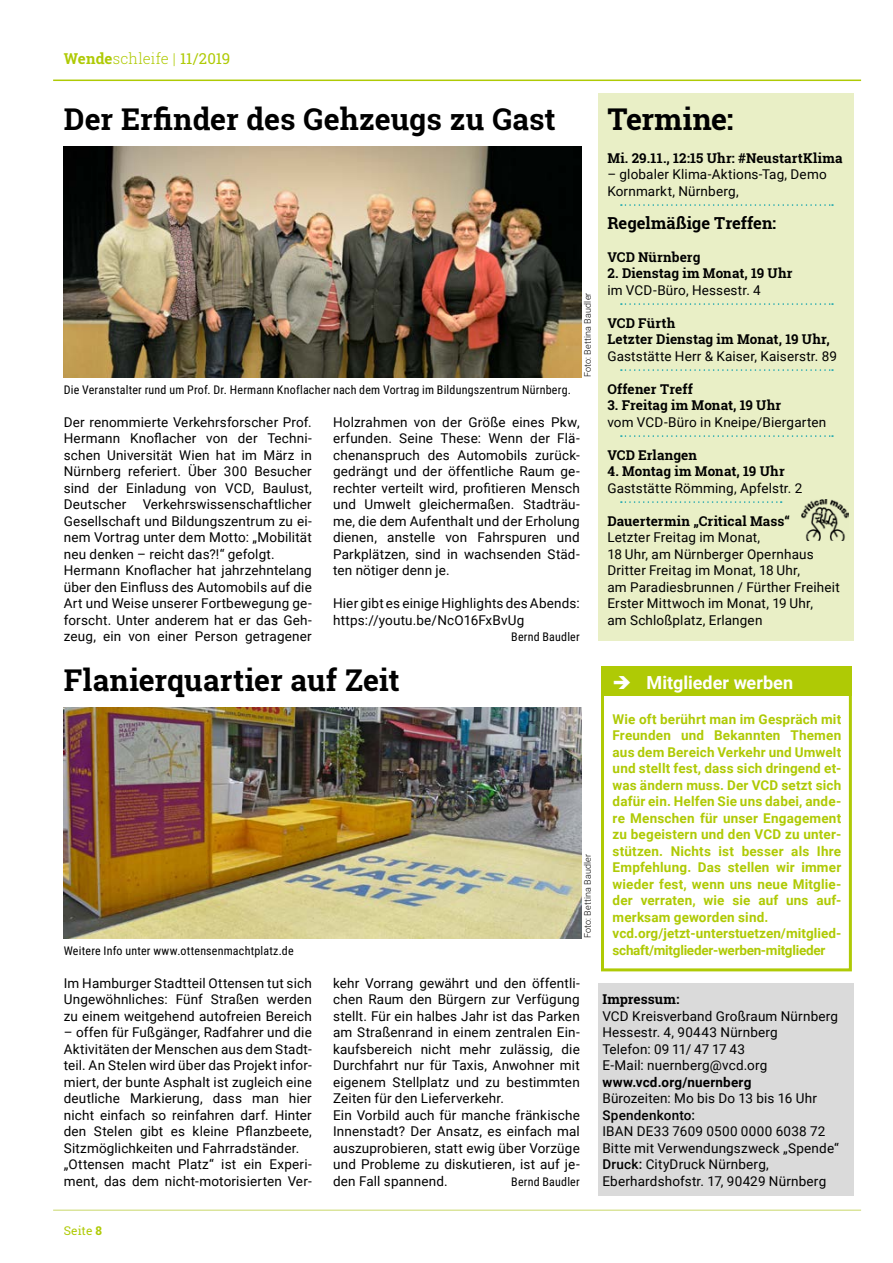
<style>
.page{position:relative;width:893px;height:1263px;background:#fff}
.page>*{position:absolute;margin:0;border:0;box-sizing:border-box;transform-origin:0 0}
.t1{font:700 30px "Roboto Slab";color:#000}
.t2{font:700 18px "Roboto";color:#fff}
.t3{font:700 16.5px "Roboto Slab";color:#000}
.t4{font:300 15px "Roboto Slab";letter-spacing:.01em;color:#afca05}
.t5{font:13.5px/16.5px "Roboto";letter-spacing:.01em;color:#000}
.t6{font:700 13.5px/16.5px "Roboto";letter-spacing:.01em;color:#afca05}
.t7{font:700 13.5px/16.5px "Roboto Slab";letter-spacing:.005em;color:#000}
.t8{font:700 13.5px "Roboto";letter-spacing:.015em;color:#000}
.t9{font:500 13.5px "Roboto";letter-spacing:.015em;color:#000}
.t10{font:12px "Roboto Condensed";letter-spacing:.02em;color:#000}
.t11{font:12px "Roboto Slab";color:#afca05}
.t12{font:300 9px "Roboto";letter-spacing:.02em;color:#000}
.s1{font-weight:700}
.s2{font-weight:400}
.s3{font-weight:500}
</style>
<div class="page">
<hr style="left:53px;top:1209px;width:808px;height:2px;background:#dae49b">
<hr style="left:53px;top:80px;width:808px;height:1px;background:#afca05">
<div style="left:599px;top:94px;width:255px;height:547px;background:#e9efc6"></div>
<svg style="left:621px;top:204px;width:212px;height:2px"></svg>
<svg style="left:621px;top:303px;width:212px;height:2px"></svg>
<svg style="left:621px;top:369px;width:212px;height:2px"></svg>
<svg style="left:621px;top:435px;width:212px;height:2px"></svg>
<svg style="left:621px;top:501px;width:161px;height:2px"></svg>
<div style="left:599px;top:983px;width:255px;height:213px;background:#dadada"></div>
<img style="left:801px;top:500px;width:48px;height:40px">
<img style="left:64px;top:146px;width:517px;height:231px">
<img style="left:64px;top:707px;width:517px;height:231px">
<div style="left:601px;top:690px;width:251px;height:281px;background:#fff;border:3px solid #afca05"></div>
<div style="left:601px;top:666px;width:251px;height:30px;background:#afca05"></div>
<p class="t4" style="left:64px;top:48px;width:168px"><span class="s1">Wende</span>schleife | <span class="s2">11/2019</span></p>
<h1 class="t1" style="left:64px;top:98px;width:493px">Der Erfinder des Gehzeugs zu Gast</h1>
<p class="t10" style="left:64px;top:381px;width:509px">Die Veranstalter rund um Prof. Dr. Hermann Knoflacher nach dem Vortrag im Bildungszentrum Nürnberg.</p>
<p class="t12" style="left:581px;top:377px;width:86px;rotate:-90deg">Foto: Bettina Baudler</p>
<p class="t5" style="left:64px;top:413px;width:250px">Der renommierte Verkehrsforscher Prof.<br>Hermann Knoflacher von der Techni&shy;schen Universität Wien hat im März in Nürnberg referiert. Über 300 Besucher sind der Einladung von VCD, Baulust, Deutscher Verkehrswissenschaftlicher Gesellschaft und Bildungszentrum zu ei&shy;nem Vortrag unter dem Motto: „Mobilität neu denken – reicht das?!“ gefolgt.<br>Hermann Knoflacher hat jahrzehntelang über den Einfluss des Automobils auf die Art und Weise unserer Fortbewegung ge&shy;forscht. Unter anderem hat er das Geh&shy;zeug, ein von einer Person getragener</p>
<p class="t5" style="left:333px;top:413px;width:248px;text-align:justify">Holzrahmen von der Größe eines Pkw, erfunden. Seine These: Wenn der Flä&shy;chenanspruch des Automobils zurück&shy;gedrängt und der öffentliche Raum ge&shy;rechter verteilt wird, profitieren Mensch und Umwelt gleichermaßen. Stadträu&shy;me, die dem Aufenthalt und der Erholung dienen, anstelle von Fahrspuren und Parkplätzen, sind in wachsenden Städ&shy;ten nötiger denn je.</p>
<p class="t5" style="left:333px;top:595px;width:248px">Hier gibt es einige Highlights des Abends: https://youtu.be/NcO16FxBvUg</p>
<p class="t10" style="left:511px;top:629px;width:70px">Bernd Baudler</p>
<h1 class="t1" style="left:64px;top:659px;width:337px">Flanierquartier auf Zeit</h1>
<p class="t10" style="left:64px;top:942px;width:231px">Weitere Info unter www.ottensenmachtplatz.de</p>
<p class="t12" style="left:581px;top:938px;width:86px;rotate:-90deg">Foto: Bettina Baudler</p>
<p class="t5" style="left:64px;top:974px;width:250px;text-align:justify">Im Hamburger Stadtteil Ottensen tut sich Ungewöhnliches: Fünf Straßen werden zu einem weitgehend autofreien Bereich</p>
<p class="t5" style="left:64px;top:1024px;width:250px">– offen für Fußgänger, Radfahrer und die Aktivitäten der Menschen aus dem Stadt&shy;teil. An Stelen wird über das Projekt infor&shy;miert, der bunte Asphalt ist zugleich eine deutliche Markierung, dass man hier nicht einfach so reinfahren darf. Hinter den Stelen gibt es kleine Pflanzbeete, Sitzmöglichkeiten und Fahrradständer. „Ottensen macht Platz“ ist ein Experi&shy;ment, das dem nicht-motorisierten Ver-</p>
<p class="t5" style="left:333px;top:974px;width:248px">kehr Vorrang gewährt und den öffentli&shy;chen Raum den Bürgern zur Verfügung stellt. Für ein halbes Jahr ist das Parken am Straßenrand in einem zentralen Ein&shy;kaufsbereich nicht mehr zulässig, die Durchfahrt nur für Taxis, Anwohner mit eigenem Stellplatz und zu bestimmten Zeiten für den Lieferverkehr.<br>Ein Vorbild auch für manche fränkische Innenstadt? Der Ansatz, es einfach mal auszuprobieren, statt ewig über Vorzüge und Probleme zu diskutieren, ist auf je&shy;den Fall spannend.</p>
<p class="t10" style="left:511px;top:1173px;width:70px">Bernd Baudler</p>
<h1 class="t1" style="left:607px;top:98px;width:128px">Termine:</h1>
<p class="t7" style="left:607px;top:149px;width:237px">Mi. 29.11., 12:15 Uhr: #NeustartKlima</p>
<p class="t5" style="left:607px;top:166px;width:221px">– globaler Klima-Aktions-Tag, Demo<br>Kornmarkt, Nürnberg,</p>
<p class="t3" style="left:607px;top:211px;width:170px">Regelmäßige Treffen:</p>
<p class="t7" style="left:607px;top:248px;width:95px">VCD Nürnberg</p>
<p class="t7" style="left:607px;top:265px;width:187px">2. Dienstag im Monat, 19 Uhr</p>
<p class="t5" style="left:607px;top:281px;width:155px">im VCD-Büro, Hessestr. 4</p>
<p class="t7" style="left:607px;top:314px;width:224px">VCD Fürth<br>Letzter Dienstag im Monat, 19 Uhr,</p>
<p class="t5" style="left:607px;top:347px;width:231px">Gaststätte Herr &amp; Kaiser, Kaiserstr. 89</p>
<p class="t7" style="left:607px;top:380px;width:87px">Offener Treff</p>
<p class="t7" style="left:607px;top:397px;width:175px">3. Freitag im Monat, 19 Uhr</p>
<p class="t5" style="left:607px;top:413px;width:220px">vom VCD-Büro in Kneipe/Biergarten</p>
<p class="t7" style="left:607px;top:446px;width:91px">VCD Erlangen</p>
<p class="t7" style="left:607px;top:463px;width:179px">4. Montag im Monat, 19 Uhr</p>
<p class="t5" style="left:607px;top:479px;width:196px">Gaststätte Römming, Apfelstr. 2</p>
<p class="t7" style="left:607px;top:512px;width:184px">Dauertermin „Critical Mass“</p>
<p class="t5" style="left:607px;top:529px;width:234px">Letzter Freitag im Monat,<br>18 Uhr, am Nürnberger Opernhaus<br>Dritter Freitag im Monat, 18 Uhr,<br>am Paradiesbrunnen / Fürther Freiheit<br>Erster Mittwoch im Monat, 19 Uhr,<br>am Schloßplatz, Erlangen</p>
<h2 class="t2" style="left:647px;top:670px;width:148px">Mitglieder werben</h2>
<p class="t6" style="left:613px;top:710px;width:230px">Wie oft berührt man im Gespräch mit Freunden und Bekannten Themen aus dem Bereich Verkehr und Umwelt und stellt fest, dass sich dringend et&shy;was ändern muss. Der VCD setzt sich dafür ein. Helfen Sie uns dabei, ande&shy;re Menschen für unser Engagement zu begeistern und den VCD zu unter&shy;stützen. Nichts ist besser als Ihre Empfehlung. Das stellen wir immer wieder fest, wenn uns neue Mitglie&shy;der verraten, wie sie auf uns auf&shy;merksam geworden sind. vcd.org/jetzt-unterstuetzen/mitglied&shy;schaft/mitglieder-werben-mitglieder</p>
<p class="t7" style="left:602px;top:991px;width:78px">Impressum:</p>
<p class="t5" style="left:602px;top:1007px;width:237px">VCD Kreisverband Großraum Nürnberg<br>Hessestr. 4, 90443 Nürnberg<br>Telefon: 09 11/ 47 17 43<br>E-Mail: nuernberg@vcd.org</p>
<p class="t8" style="left:602px;top:1073px;width:150px">www.vcd.org/nuernberg</p>
<p class="t5" style="left:602px;top:1090px;width:216px">Bürozeiten: Mo bis Do 13 bis 16 Uhr</p>
<p class="t9" style="left:602px;top:1106px;width:94px">Spendenkonto:</p>
<p class="t5" style="left:602px;top:1123px;width:238px">IBAN DE33 7609 0500 0000 6038 72<br>Bitte mit Verwendungszweck „Spende“ <span class="s3">Druck:</span> CityDruck Nürnberg, Eberhardshofstr. 17, 90429 Nürnberg</p>
<p class="t11" style="left:64px;top:1223px;width:40px">Seite <span class="s1">8</span></p>
</div>
